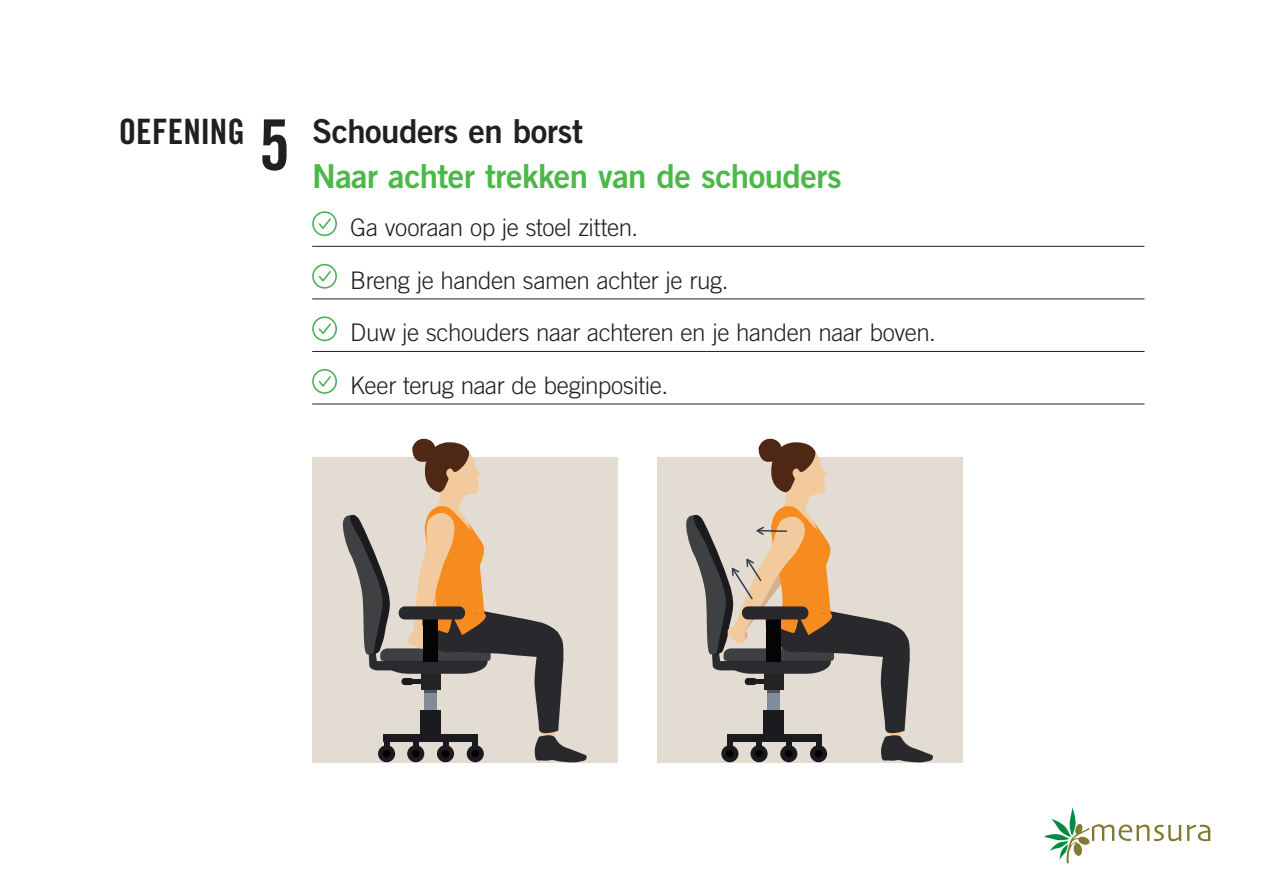
<style>
.page{position:relative;width:1263px;height:893px;background:#fff}
.page>*{position:absolute;margin:0;border:0;box-sizing:border-box;transform-origin:0 0}
.t1{font:69.9px "Trade Gothic LT Std Bd Cn 20";color:#231f20}
.t2{font:34.95px "Trade Gothic LT Std Bd Cn 20";color:#231f20}
.t3{font:33px "Trade Gothic LT Std Bd 2";letter-spacing:-.015em;color:#4cb848}
.t4{font:33px "Trade Gothic LT Std Bd 2";letter-spacing:-.015em;color:#231f20}
.t5{font:300 24.15px/52.5px "Trade Gothic LT Std";letter-spacing:-.02em;color:#231f20}
</style>
<div class="page">
<svg style="left:1187px;top:824px;width:23px;height:17px"></svg>
<svg style="left:1046px;top:807px;width:135px;height:56px"></svg>
<div style="left:312px;top:457px;width:305px;height:305px;background:#e3dcd2"></div>
<div style="left:657px;top:457px;width:305px;height:305px;background:#e3dcd2"></div>
<svg style="left:342px;top:438px;width:246px;height:325px"></svg>
<div style="left:399px;top:606px;width:66px;height:13px;background:#29282c;border-radius:6px"></div>
<div style="left:401px;top:678px;width:13px;height:7px;background:#1b1a1f;border-radius:3px"></div>
<svg style="left:685px;top:438px;width:249px;height:325px"></svg>
<hr style="left:312px;top:246px;width:833px;height:1px;background:#231f20">
<hr style="left:312px;top:298px;width:833px;height:1px;background:#231f20">
<hr style="left:312px;top:351px;width:833px;height:1px;background:#231f20">
<hr style="left:312px;top:403px;width:833px;height:1px;background:#231f20">
<svg style="left:312px;top:211px;width:25px;height:26px"></svg>
<svg style="left:312px;top:263px;width:25px;height:26px"></svg>
<svg style="left:312px;top:316px;width:25px;height:26px"></svg>
<svg style="left:312px;top:369px;width:25px;height:25px"></svg>
<h2 class="t2" style="left:119px;top:110px;width:127px">OEFENING</h2>
<h1 class="t1" style="left:259px;top:102px;width:33px">5</h1>
<h3 class="t4" style="left:312px;top:111px;width:273px">Schouders en borst</h3>
<h3 class="t3" style="left:312px;top:156px;width:531px">Naar achter trekken van de schouders</h3>
<p class="t5" style="left:350px;top:201px;width:587px">Ga vooraan op je stoel zitten.<br>Breng je handen samen achter je rug.<br>Duw je schouders naar achteren en je handen naar boven.<br>Keer terug naar de beginpositie.</p>
</div>
